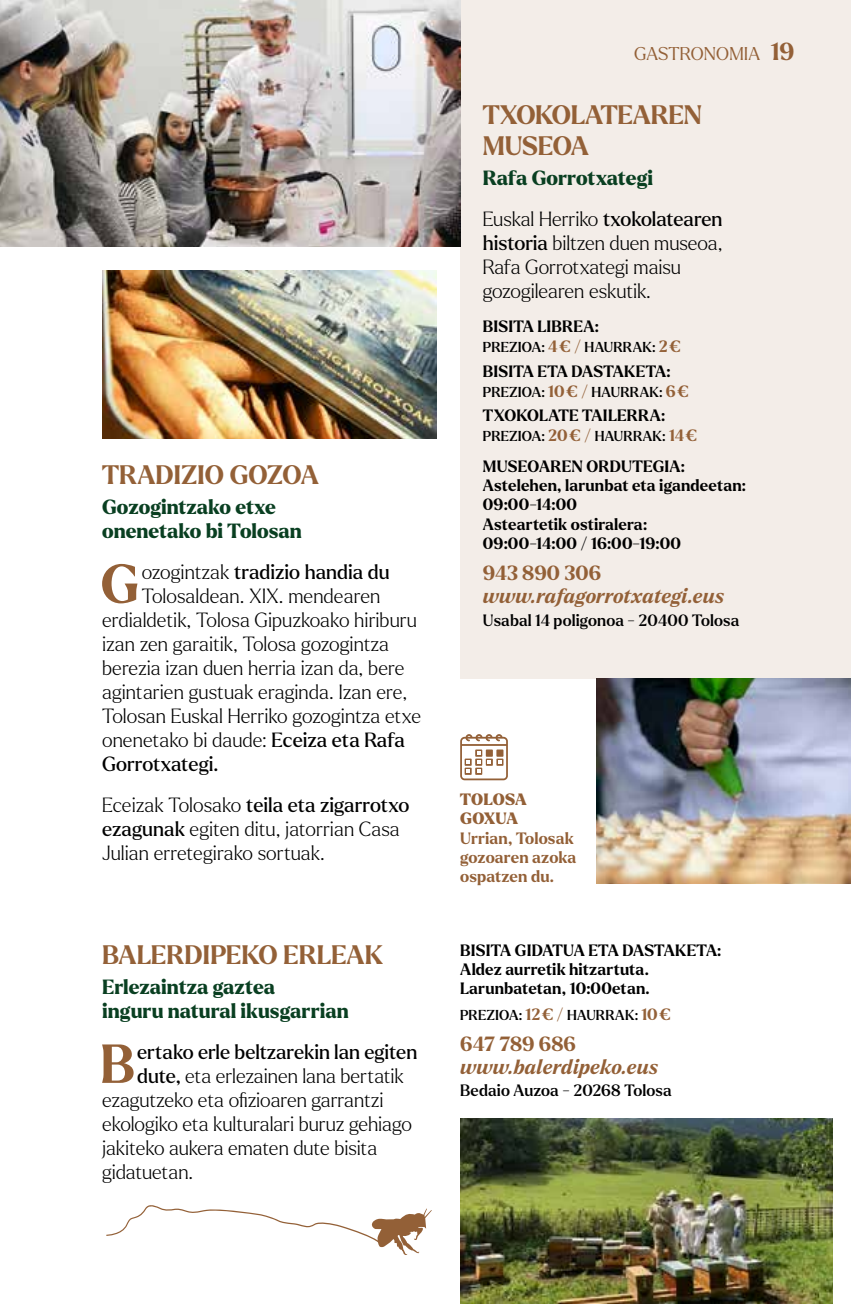
<style>
.page{position:relative;width:851px;height:1304px;background:#fff}
.page>*{position:absolute;margin:0;border:0;box-sizing:border-box;transform-origin:0 0}
.t1{font:700 53.4px "Larken";color:#936037}
.t2{font:700 26px/31.2px "Larken";letter-spacing:-.005em;color:#936037}
.t3{font:700 24px "Larken";color:#936037}
.t4{font:100 20px/24px "Larken";letter-spacing:-.005em;color:#000}
.t5{font:800 20px/24px "Larken";color:#093f21}
.t6{font:20px "Larken";color:#000}
.t7{font:italic 700 20px "Larken";letter-spacing:-.005em;color:#936037}
.t8{font:700 20px "Larken";letter-spacing:.005em;color:#936037}
.t9{font:300 18px "Larken";letter-spacing:.005em;color:#936037}
.t10{font:700 16px/19.2px "Larken";letter-spacing:.01em;color:#000}
.t11{font:500 16px "Larken";letter-spacing:.01em;color:#000}
.t12{font:700 16px/19.2px "Larken";letter-spacing:.01em;color:#936037}
.t13{font:900 16px/19.2px "Larken";letter-spacing:.01em;color:#936037}
.t14{font:500 14px "Larken";letter-spacing:.01em;color:#000}
.s1{font-weight:100}
.s2{font-weight:400}
.s3{font-weight:100;color:#000}
.s4{font-weight:400;color:#000}
.s5{font-weight:700;font-size:16px;color:#936037}
</style>
<div class="page">
<div style="left:460px;top:0;width:390px;height:678px;background:#f3ede8"></div>
<img style="left:0;top:0;width:460px;height:246px">
<img style="left:102px;top:270px;width:334px;height:168px">
<img style="left:596px;top:678px;width:254px;height:206px">
<svg style="left:106px;top:1205px;width:326px;height:50px"></svg>
<img style="left:460px;top:1119px;width:372px;height:185px">
<svg style="left:460px;top:734px;width:48px;height:46px"></svg>
<h2 class="t2" style="left:102px;top:460px;width:218px">TRADIZIO GOZOA</h2>
<p class="t5" style="left:102px;top:495px;width:201px">Gozogintzako etxe onenetako bi Tolosan</p>
<h1 class="t1" style="left:101px;top:549px;width:40px">G</h1>
<p class="t6" style="left:142px;top:559px;width:249px"><span class="s1">ozogintzak</span> tradizio handia du</p>
<p class="t4" style="left:142px;top:583px;width:240px">Tolosaldean. XIX. mendearen</p>
<p class="t4" style="left:102px;top:607px;width:316px">erdialdetik, Tolosa Gipuzkoako hiriburu</p>
<p class="t4" style="left:102px;top:631px;width:288px">izan zen garaitik, Tolosa gozogintza</p>
<p class="t4" style="left:102px;top:655px;width:304px">berezia izan duen herria izan da, bere</p>
<p class="t4" style="left:102px;top:679px;width:306px">agintarien gustuak eraginda. Izan ere,</p>
<p class="t4" style="left:102px;top:703px;width:320px">Tolosan Euskal Herriko gozogintza etxe</p>
<p class="t4" style="left:102px;top:727px;width:304px">onenetako bi daude: <span class="s2">Eceiza eta Rafa</span></p>
<p class="t6" style="left:102px;top:751px;width:118px">Gorrotxategi.</p>
<p class="t4" style="left:102px;top:792px;width:309px">Eceizak Tolosako <span class="s2">teila eta zigarrotxo ezagunak</span> egiten ditu, jatorrian Casa<br>Julian erretegirako sortuak.</p>
<h2 class="t2" style="left:102px;top:940px;width:282px">BALERDIPEKO ERLEAK</h2>
<p class="t5" style="left:102px;top:975px;width:248px">Erlezaintza gaztea<br>inguru natural ikusgarrian</p>
<h1 class="t1" style="left:100px;top:1029px;width:36px">B</h1>
<p class="t6" style="left:137px;top:1039px;width:281px">ertako erle beltzarekin lan egiten</p>
<p class="t4" style="left:137px;top:1063px;width:268px"><span class="s2">dute,</span> eta erlezainen lana bertatik</p>
<p class="t4" style="left:102px;top:1087px;width:283px">ezagutzeko eta ofizioaren garrantzi</p>
<p class="t4" style="left:102px;top:1111px;width:311px">ekologiko eta kulturalari buruz gehiago</p>
<p class="t4" style="left:102px;top:1135px;width:277px">jakiteko aukera ematen dute bisita</p>
<p class="t4" style="left:102px;top:1159px;width:93px">gidatuetan.</p>
<p class="t9" style="left:634px;top:41px;width:127px">GASTRONOMIA</p>
<p class="t3" style="left:770px;top:36px;width:25px">19</p>
<h2 class="t2" style="left:483px;top:100px;width:221px">TXOKOLATEAREN<br>MUSEOA</h2>
<p class="t5" style="left:483px;top:158px;width:241px;line-height:41px">Rafa Gorrotxategi<br><span class="s3">Euskal Herriko</span> <span class="s4">txokolatearen</span></p>
<p class="t4" style="left:483px;top:230px;width:241px"><span class="s2">historia</span> biltzen duen museoa,<br>Rafa Gorrotxategi maisu gozogilearen eskutik.</p>
<p class="t10" style="left:483px;top:317px;width:117px">BISITA LIBREA:</p>
<p class="t14" style="left:483px;top:337px;width:199px">PREZIOA: <span class="s5">4€ /</span> HAURRAK: <span class="s5">2€</span></p>
<p class="t10" style="left:483px;top:361px;width:189px">BISITA ETA DASTAKETA:</p>
<p class="t14" style="left:483px;top:382px;width:207px">PREZIOA: <span class="s5">10€ /</span> HAURRAK: <span class="s5">6€</span></p>
<p class="t10" style="left:483px;top:406px;width:183px">TXOKOLATE TAILERRA:</p>
<p class="t14" style="left:483px;top:427px;width:216px">PREZIOA: <span class="s5">20€ /</span> HAURRAK: <span class="s5">14€</span></p>
<p class="t10" style="left:483px;top:457px;width:264px">MUSEOAREN ORDUTEGIA:<br>Astelehen, larunbat eta igandeetan:<br>09:00-14:00<br>Asteartetik ostiralera:<br>09:00-14:00 / 16:00-19:00</p>
<p class="t8" style="left:483px;top:560px;width:120px">943 890 306</p>
<p class="t7" style="left:483px;top:582px;width:243px">www.rafagorrotxategi.eus</p>
<p class="t11" style="left:483px;top:610px;width:258px">Usabal 14 poligonoa - 20400 Tolosa</p>
<p class="t13" style="left:460px;top:790px;width:68px">TOLOSA<br>GOXUA</p>
<p class="t12" style="left:460px;top:828px;width:118px">Urrian, Tolosak gozoaren azoka ospatzen du.</p>
<p class="t10" style="left:460px;top:941px;width:262px">BISITA GIDATUA ETA DASTAKETA:<br>Aldez aurretik hitzartuta.<br>Larunbatetan, 10:00etan.</p>
<p class="t14" style="left:460px;top:1006px;width:212px">PREZIOA: <span class="s5">12€ /</span> HAURRAK: <span class="s5">10€</span></p>
<p class="t8" style="left:460px;top:1031px;width:117px">647 789 686</p>
<p class="t7" style="left:460px;top:1053px;width:199px">www.balerdipeko.eus</p>
<p class="t11" style="left:460px;top:1080px;width:213px">Bedaio Auzoa - 20268 Tolosa</p>
</div>
